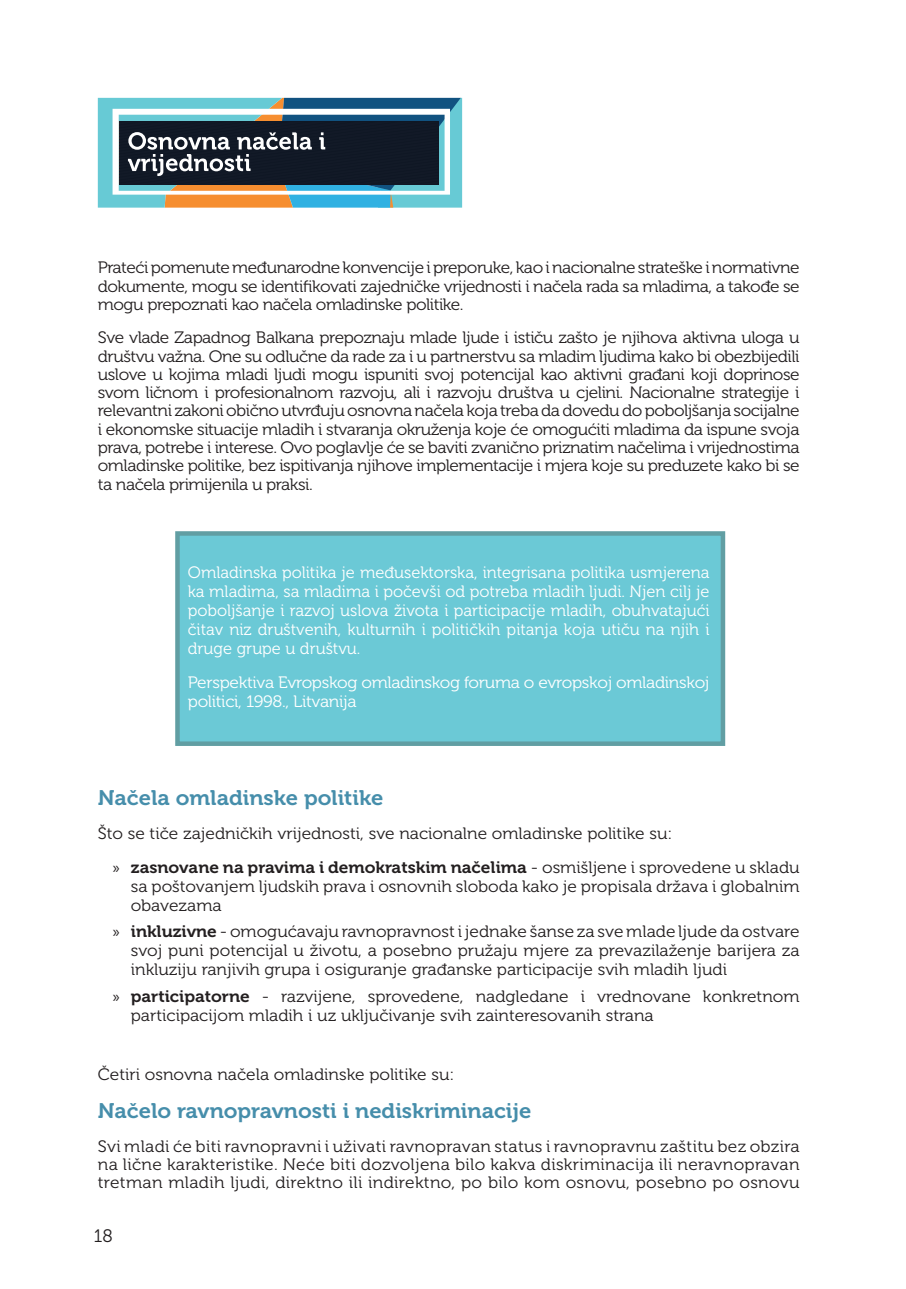
<style>
.page{position:relative;width:906px;height:1289px;background:#fff}
.page>*{position:absolute;margin:0;border:0;box-sizing:border-box;transform-origin:0 0}
.Body_Text{font:21px "Museo 700";color:#468eab;scale:1.05 1}
.Heading_2{font:21px "Museo 700";color:#468eab;scale:1.05 1}
.t1{font:18px "Museo 300";color:#231f20}
.Body_Text-2{font:16.5px/18.3px "Museo 300";color:#231f20;text-align:justify;scale:1.05 1}
.Body_Text-3{font:16.5px/19px "Museo 300";letter-spacing:-.02em;color:#fff;text-align:justify}
.Body_Text-4{font:16.5px/19px "Museo 300";letter-spacing:-.02em;color:#fff;scale:1.05 1}
.s1{font-family:"Myriad Pro"}
.s2{font-family:"Museo 700"}
</style>
<div class="page">
<div style="left:175px;top:531px;width:550px;height:215px;background:#6bc9d6;border:4px solid #619ea3"></div>
<svg style="left:98px;top:98px;width:364px;height:110px;background:#57727a"></svg>
<p class="Body_Text-2" style="left:98px;top:259px;width:670px">Prateći pomenute međunarodne konvencije i preporuke, kao i nacionalne strateške i normativne dokumente, mogu se identifikovati zajedničke vrijednosti i načela rada sa mladima, a takođe se mogu prepoznati kao načela omladinske politike.</p>
<p class="Body_Text-2" style="left:98px;top:329px;width:670px">Sve vlade Zapadnog Balkana prepoznaju mlade ljude i ističu zašto je njihova aktivna uloga u društvu važna. One su odlučne da rade za i u partnerstvu sa mladim ljudima kako bi obezbijedili uslove u kojima mladi ljudi mogu ispuniti svoj potencijal kao aktivni građani koji doprinose svom ličnom i profesionalnom razvoju, ali i razvoju društva u cjelini. Nacionalne strategije i relevantni zakoni obično utvrđuju osnovna načela koja treba da dovedu do poboljšanja socijalne i ekonomske situacije mladih i stvaranja okruženja koje će omogućiti mladima da ispune svoja prava, potrebe i interese. Ovo poglavlje će se baviti zvanično priznatim načelima i vrijednostima omladinske politike, bez ispitivanja njihove implementacije i mjera koje su preduzete kako bi se ta načela primijenila u praksi.</p>
<p class="Body_Text-3" style="left:188px;top:563px;width:523px">Omladinska politika je međusektorska, integrisana politika usmjerena ka mladima, sa mladima i počevši od potreba mladih ljudi. Njen cilj je poboljšanje i razvoj uslova života i participacije mladih, obuhvatajući čitav niz društvenih, kulturnih i političkih pitanja koja utiču na njih i druge grupe u društvu.</p>
<p class="Body_Text-4" style="left:188px;top:673px;width:498px">Perspektiva Evropskog omladinskog foruma o evropskoj omladinskoj politici, 1998., Litvanija</p>
<p class="Heading_2" style="left:98px;top:785px;width:273px">Načela omladinske politike</p>
<p class="Body_Text-2" style="left:98px;top:824px;width:549px">Što se tiče zajedničkih vrijednosti, sve nacionalne omladinske politike su:</p>
<p class="Body_Text-2" style="left:131px;top:858px;width:638px;line-height:18.9px;text-indent:-18px"><span class="s1">»</span> <span class="s2">zasnovane na pravima i demokratskim načelima</span> - osmišljene i sprovedene u skladu sa poštovanjem ljudskih prava i osnovnih sloboda kako je propisala država i globalnim obavezama</p>
<p class="Body_Text-2" style="left:131px;top:922px;width:638px;line-height:18.9px;text-indent:-18px"><span class="s1">»</span> <span class="s2">inkluzivne</span> - omogućavaju ravnopravnost i jednake šanse za sve mlade ljude da ostvare svoj puni potencijal u životu, a posebno pružaju mjere za prevazilaženje barijera za inkluziju ranjivih grupa i osiguranje građanske participacije svih mladih ljudi</p>
<p class="Body_Text-2" style="left:131px;top:987px;width:638px;line-height:18.9px;text-indent:-18px"><span class="s1">»</span> <span class="s2">participatorne</span> - razvijene, sprovedene, nadgledane i vrednovane konkretnom participacijom mladih i uz uključivanje svih zainteresovanih strana</p>
<p class="Body_Text-2" style="left:98px;top:1065px;width:341px">Četiri osnovna načela omladinske politike su:</p>
<p class="Body_Text" style="left:98px;top:1099px;width:414px">Načelo ravnopravnosti i nediskriminacije</p>
<p class="Body_Text-2" style="left:98px;top:1137px;width:670px">Svi mladi će biti ravnopravni i uživati ravnopravan status i ravnopravnu zaštitu bez obzira na lične karakteristike. Neće biti dozvoljena bilo kakva diskriminacija ili neravnopravan tretman mladih ljudi, direktno ili indirektno, po bilo kom osnovu, posebno po osnovu</p>
<p class="t1" style="left:94px;top:1225px;width:20px">18</p>
</div>
